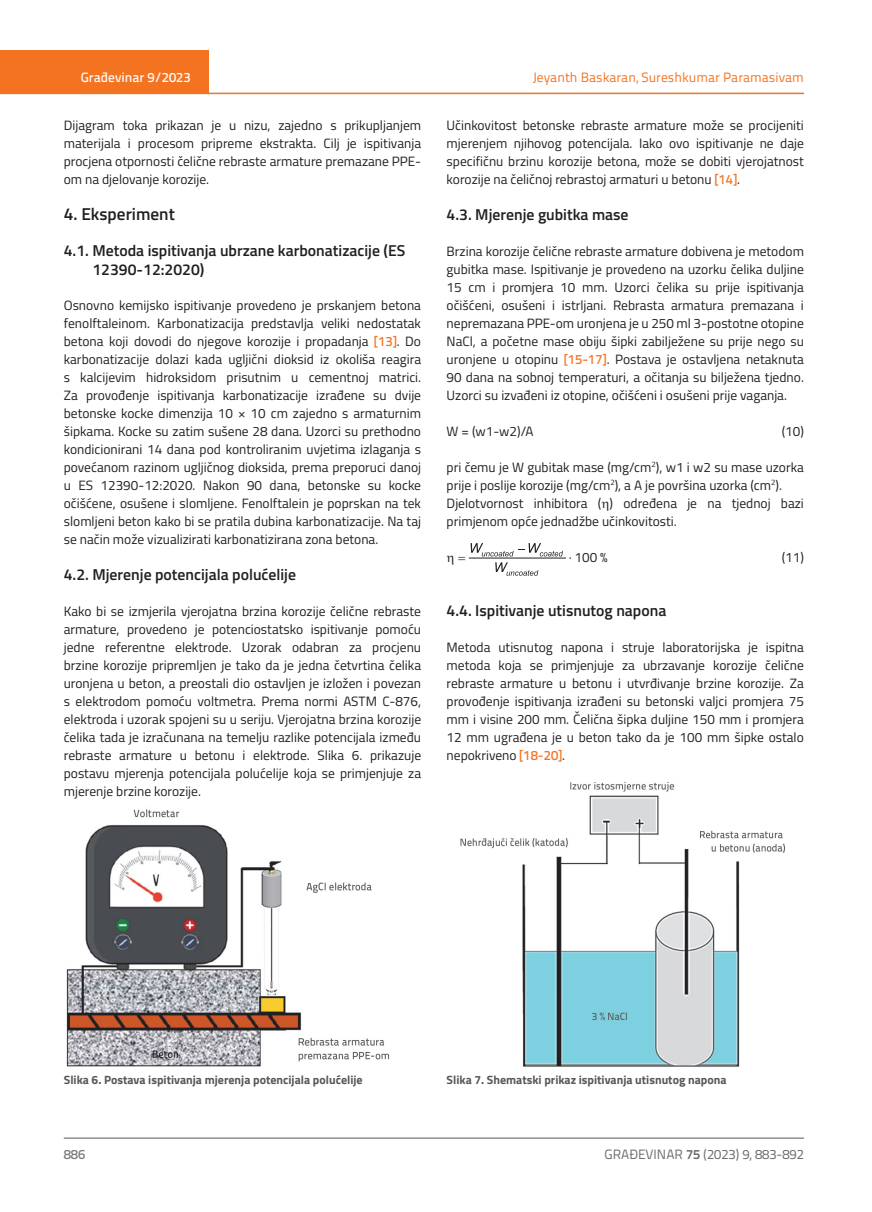
<style>
.page{position:relative;width:872px;height:1212px;background:#fff}
.page>*{position:absolute;margin:0;border:0;box-sizing:border-box;transform-origin:0 0}
.t1{font:600 17.25px "Titillium";color:#231f20}
.t2{font:600 15.75px/19.5px "Titillium";color:#231f20}
.t3{font:13.5px/18px "Titillium";color:#231f20;text-align:justify}
.t4{font:13.5px "Titillium Text 22 L";color:#f47321}
.t5{font:13.5px "Titillium Text 22 L";color:#6c6d70}
.t6{font:500 13.5px "Titillium Text 22 L";color:#fff}
.t7{font:500 13.5px "Titillium Text 22 L";color:#787a7d}
.t8{font:700 12px "Titillium";color:#57585a}
.s1{font-family:"Titillium Text 22 L";font-weight:500;color:#f47321}
.s2{font-weight:700}
</style>
<div class="page">
<div style="left:0;top:50px;width:208px;height:44px;background:#f47321"></div>
<hr style="left:0;top:93px;width:804px;height:1px;background:#f47321">
<hr style="left:64px;top:1138px;width:740px;height:1px;background:#57585a">
<hr style="left:469px;top:558px;width:96px;height:1px;background:#231f20">
<img style="left:66px;top:809px;width:324px;height:257px">
<img style="left:460px;top:782px;width:325px;height:285px">
<svg style="left:468px;top:543px;width:95px;height:33px"></svg>
<p class="t6" style="left:81px;top:67px;width:111px">Građevinar 9/2023</p>
<p class="t3" style="left:64px;top:115px;width:359px">Dijagram toka prikazan je u nizu, zajedno s prikupljanjem materijala i procesom pripreme ekstrakta. Cilj je ispitivanja procjena otpornosti čelične rebraste armature premazane PPE&shy;om na djelovanje korozije.</p>
<p class="t1" style="left:64px;top:201px;width:113px">4. Eksperiment</p>
<p class="t2" style="left:92px;top:240px;width:314px;text-indent:-29px">4.1. Metoda ispitivanja ubrzane karbonatizacije (ES<br>12390-12:2020)</p>
<p class="t3" style="left:64px;top:295px;width:359px">Osnovno kemijsko ispitivanje provedeno je prskanjem betona fenolftaleinom. Karbonatizacija predstavlja veliki nedostatak betona koji dovodi do njegove korozije i propadanja <span class="s1">[13]</span>. Do karbonatizacije dolazi kada ugljični dioksid iz okoliša reagira s kalcijevim hidroksidom prisutnim u cementnoj matrici.<br>Za provođenje ispitivanja karbonatizacije izrađene su dvije betonske kocke dimenzija 10 × 10 cm zajedno s armaturnim šipkama. Kocke su zatim sušene 28 dana. Uzorci su prethodno kondicionirani 14 dana pod kontroliranim uvjetima izlaganja s povećanom razinom ugljičnog dioksida, prema preporuci danoj u ES 12390-12:2020. Nakon 90 dana, betonske su kocke očišćene, osušene i slomljene. Fenolftalein je poprskan na tek slomljeni beton kako bi se pratila dubina karbonatizacije. Na taj se način može vizualizirati karbonatizirana zona betona.</p>
<p class="t2" style="left:64px;top:564px;width:234px">4.2. Mjerenje potencijala polućelije</p>
<p class="t3" style="left:64px;top:602px;width:359px">Kako bi se izmjerila vjerojatna brzina korozije čelične rebraste armature, provedeno je potenciostatsko ispitivanje pomoću jedne referentne elektrode. Uzorak odabran za procjenu brzine korozije pripremljen je tako da je jedna četvrtina čelika uronjena u beton, a preostali dio ostavljen je izložen i povezan s elektrodom pomoću voltmetra. Prema normi ASTM C-876, elektroda i uzorak spojeni su u seriju. Vjerojatna brzina korozije čelika tada je izračunana na temelju razlike potencijala između rebraste armature u betonu i elektrode. Slika 6. prikazuje postavu mjerenja potencijala polućelije koja se primjenjuje za mjerenje brzine korozije.</p>
<p class="t4" style="left:533px;top:68px;width:273px">Jeyanth Baskaran, Sureshkumar Paramasivam</p>
<p class="t3" style="left:446px;top:115px;width:359px">Učinkovitost betonske rebraste armature može se procijeniti mjerenjem njihovog potencijala. Iako ovo ispitivanje ne daje specifičnu brzinu korozije betona, može se dobiti vjerojatnost korozije na čeličnoj rebrastoj armaturi u betonu <span class="s1">[14]</span>.</p>
<p class="t2" style="left:446px;top:204px;width:183px">4.3. Mjerenje gubitka mase</p>
<p class="t3" style="left:446px;top:241px;width:359px">Brzina korozije čelične rebraste armature dobivena je metodom gubitka mase. Ispitivanje je provedeno na uzorku čelika duljine 15 cm i promjera 10 mm. Uzorci čelika su prije ispitivanja očišćeni, osušeni i istrljani. Rebrasta armatura premazana i nepremazana PPE-om uronjena je u 250 ml 3-postotne otopine NaCl, a početne mase obiju šipki zabilježene su prije nego su uronjene u otopinu <span class="s1">[15-17]</span>. Postava je ostavljena netaknuta 90 dana na sobnoj temperaturi, a očitanja su bilježena tjedno.<br>Uzorci su izvađeni iz otopine, očišćeni i osušeni prije vaganja.</p>
<p class="t3" style="left:446px;top:421px;width:89px">W = (w1-w2)/A</p>
<p class="t3" style="left:781px;top:421px;width:24px">(10)</p>
<p class="t3" style="left:446px;top:457px;width:359px;text-align:left">pri čemu je W gubitak mase (mg/cm<sup>2</sup>), w1 i w2 su mase uzorka prije i poslije korozije (mg/cm<sup>2</sup>), a A je površina uzorka (cm<sup>2</sup>).<br>Djelotvornost inhibitora ( ) određena je na tjednoj bazi primjenom opće jednadžbe učinkovitosti.</p>
<p class="t3" style="left:568px;top:547px;width:41px">· 100 %</p>
<p class="t3" style="left:781px;top:547px;width:24px">(11)</p>
<p class="t2" style="left:446px;top:600px;width:221px">4.4. Ispitivanje utisnutog napona</p>
<p class="t3" style="left:446px;top:638px;width:359px">Metoda utisnutog napona i struje laboratorijska je ispitna metoda koja se primjenjuje za ubrzavanje korozije čelične rebraste armature u betonu i utvrđivanje brzine korozije. Za provođenje ispitivanja izrađeni su betonski valjci promjera 75 mm i visine 200 mm. Čelična šipka duljine 150 mm i promjera 12 mm ugrađena je u beton tako da je 100 mm šipke ostalo nepokriveno <span class="s1">[18-20]</span>.</p>
<p class="t8" style="left:64px;top:1071px;width:300px">Slika 6. Postava ispitivanja mjerenja potencijala polućelije</p>
<p class="t8" style="left:446px;top:1071px;width:281px">Slika 7. Shematski prikaz ispitivanja utisnutog napona</p>
<p class="t7" style="left:64px;top:1144px;width:23px">886</p>
<p class="t5" style="left:604px;top:1144px;width:201px">GRAĐEVINAR <span class="s2">75</span> (2023) 9, 883-892</p>
</div>
